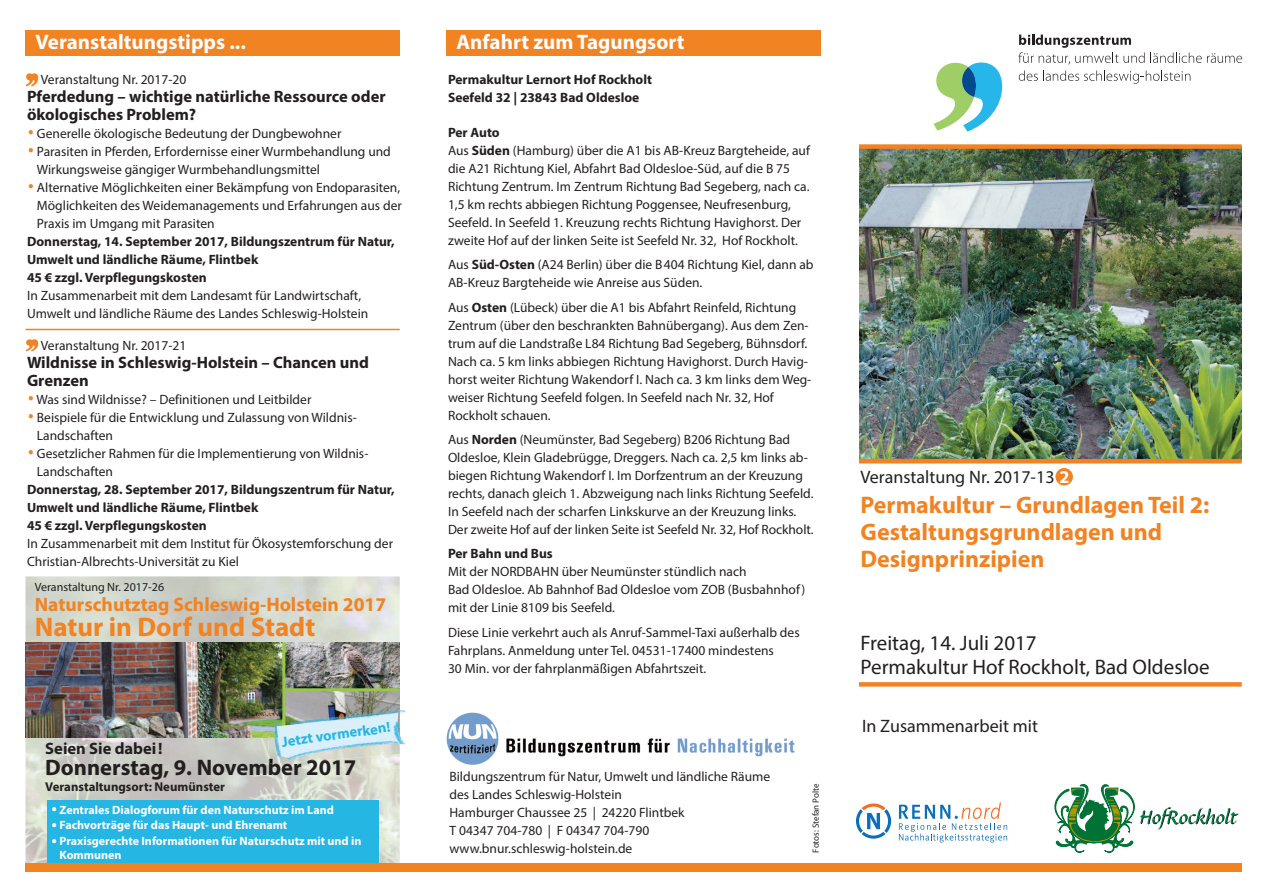
<style>
.page{position:relative;width:1263px;height:893px;background:#fff}
.page>*{position:absolute;margin:0;border:0;box-sizing:border-box;transform-origin:0 0}
.t1{font:34.5px "Myriad Pro";color:#f18323}
.t2{font:700 27px "Myriad Pro";color:#f18323}
.t3{font:700 24px/27px "Myriad Pro";color:#f18323}
.t4{font:700 22.5px "Myriad Pro";color:#231f20}
.t5{font:21px/24px "Myriad Pro";color:#231f20}
.t6{font:700 21px "Myriad Pro";color:#fff}
.t7{font:700 19.5px "Myriad Pro";color:#f18323}
.t8{font:18px "Myriad Pro";color:#231f20}
.t9{font:700 16.5px/18px "Myriad Pro";color:#231f20}
.t10{font:700 14.7px "Myriad Pro";color:#26b6e4}
.t11{font:13.5px/18px "Myriad Pro";color:#231f20}
.t12{font:700 13.5px/18px "Myriad Pro";color:#231f20}
.t13{font:700 12.75px "Myriad Pro";color:#231f20}
.t14{font:700 12px/15.6px "Myriad Pro";color:#fff}
.t15{font:12px "Myriad Pro";color:#231f20}
.t16{font:9px "Myriad Pro";color:#231f20}
.s1{font-weight:700}
.s2{font-weight:700;color:#fff}
</style>
<div class="page">
<img style="left:26px;top:576px;width:374px;height:287px">
<img style="left:26px;top:642px;width:256px;height:95px">
<img style="left:285px;top:642px;width:114px;height:46px">
<img style="left:285px;top:691px;width:114px;height:19px">
<hr style="left:284px;top:688px;width:116px;height:3px;background:#98c54c">
<hr style="left:282px;top:642px;width:3px;height:95px;background:#98c54c">
<img style="left:401px;top:710px;width:5px;height:35px">
<img style="left:268px;top:737px;width:132px;height:27px">
<img style="left:267px;top:718px;width:10px;height:19px">
<svg style="left:277px;top:710px;width:124px;height:3px"></svg>
<img style="left:277px;top:713px;width:124px;height:45px">
<div style="left:47px;top:800px;width:331px;height:63px;background:#26b6e4"></div>
<hr style="left:26px;top:329px;width:374px;height:1px;background:#f18323">
<svg style="left:26px;top:74px;width:12px;height:12px"></svg>
<svg style="left:26px;top:339px;width:12px;height:13px"></svg>
<img style="left:859px;top:149px;width:383px;height:310px">
<div style="left:859px;top:144px;width:383px;height:5px;background:#f18323"></div>
<hr style="left:859px;top:459px;width:383px;height:4px;background:#f18323">
<div style="left:859px;top:682px;width:383px;height:5px;background:#f18323"></div>
<svg style="left:1018px;top:35px;width:224px;height:30px"></svg>
<svg style="left:1019px;top:71px;width:171px;height:13px"></svg>
<svg style="left:934px;top:62px;width:68px;height:70px"></svg>
<div style="left:446px;top:30px;width:375px;height:25px;background:#f18323"></div>
<div style="left:26px;top:30px;width:374px;height:25px;background:#f18323"></div>
<img style="left:446px;top:712px;width:349px;height:53px">
<div style="left:1055px;top:468px;width:18px;height:17px;background:#f18323;border-radius:50%"></div>
<svg style="left:1055px;top:784px;width:184px;height:69px"></svg>
<div style="left:26px;top:863px;width:1216px;height:9px;background:#f18323"></div>
<svg style="left:856px;top:803px;width:35px;height:36px"></svg>
<svg style="left:899px;top:802px;width:108px;height:40px"></svg>
<h3 class="t6" style="left:36px;top:34px;width:212px">Veranstaltungstipps ...</h3>
<h3 class="t6" style="left:456px;top:34px;width:230px">Anfahrt zum Tagungsort</h3>
<p class="t11" style="left:41px;top:71px;width:147px">Veranstaltung Nr. 2017-20</p>
<p class="t9" style="left:27px;top:89px;width:360px">Pferdedung – wichtige natürliche Ressource oder ökologisches Problem?</p>
<h1 class="t1" style="left:27px;top:110px;width:9px">.</h1>
<p class="t11" style="left:37px;top:125px;width:306px">Generelle ökologische Bedeutung der Dungbewohner</p>
<h1 class="t1" style="left:27px;top:128px;width:9px">.</h1>
<p class="t11" style="left:37px;top:143px;width:355px">Parasiten in Pferden, Erfordernisse einer Wurmbehandlung und<br>Wirkungsweise gängiger Wurmbehandlungsmittel</p>
<h1 class="t1" style="left:27px;top:164px;width:9px">.</h1>
<p class="t11" style="left:37px;top:179px;width:366px;text-align:justify">Alternative Möglichkeiten einer Bekämpfung von Endoparasiten, Möglichkeiten des Weidemanagements und Erfahrungen aus der Praxis im Umgang mit Parasiten</p>
<p class="t12" style="left:27px;top:233px;width:369px">Donnerstag, 14. September 2017, Bildungszentrum für Natur,<br>Umwelt und ländliche Räume, Flintbek<br>45 € zzgl. Verpflegungskosten</p>
<p class="t11" style="left:27px;top:287px;width:343px">In Zusammenarbeit mit dem Landesamt für Landwirtschaft,<br>Umwelt und ländliche Räume des Landes Schleswig-Holstein</p>
<p class="t11" style="left:41px;top:337px;width:147px">Veranstaltung Nr. 2017-21</p>
<p class="t9" style="left:27px;top:354px;width:343px">Wildnisse in Schleswig-Holstein – Chancen und<br>Grenzen</p>
<h1 class="t1" style="left:27px;top:376px;width:9px">.</h1>
<p class="t11" style="left:36px;top:391px;width:276px">Was sind Wildnisse? – Definitionen und Leitbilder</p>
<h1 class="t1" style="left:27px;top:394px;width:9px">.</h1>
<p class="t11" style="left:37px;top:409px;width:321px">Beispiele für die Entwicklung und Zulassung von Wildnis-<br>Landschaften</p>
<h1 class="t1" style="left:27px;top:430px;width:9px">.</h1>
<p class="t11" style="left:37px;top:445px;width:333px">Gesetzlicher Rahmen für die Implementierung von Wildnis-<br>Landschaften</p>
<p class="t12" style="left:27px;top:481px;width:369px">Donnerstag, 28. September 2017, Bildungszentrum für Natur,<br>Umwelt und ländliche Räume, Flintbek<br>45 € zzgl. Verpflegungskosten</p>
<p class="t11" style="left:27px;top:535px;width:368px">In Zusammenarbeit mit dem Institut für Ökosystemforschung der<br>Christian-Albrechts-Universität zu Kiel</p>
<p class="t15" style="left:35px;top:583px;width:131px">Veranstaltung Nr. 2017-26</p>
<h3 class="t7" style="left:35px;top:597px;width:353px">Naturschutztag Schleswig-Holstein 2017</h3>
<h2 class="t2" style="left:35px;top:617px;width:282px">Natur in Dorf und Stadt</h2>
<p class="t10" style="left:281px;top:737px;width:111px;rotate:-8deg">Jetzt vormerken!</p>
<p class="t9" style="left:45px;top:740px;width:119px">Seien Sie dabei!</p>
<h3 class="t4" style="left:45px;top:759px;width:312px">Donnerstag, 9. November 2017</h3>
<p class="t13" style="left:45px;top:782px;width:181px">Veranstaltungsort: Neumünster</p>
<p class="t14" style="left:51px;top:803px;width:312px"><sup>.</sup> Zentrales Dialogforum für den Naturschutz im Land<br><sup>.</sup> Fachvorträge für das Haupt- und Ehrenamt<br><sup>.</sup> Praxisgerechte Informationen für Naturschutz mit und in</p>
<p class="t14" style="left:60px;top:848px;width:64px">Kommunen</p>
<p class="t12" style="left:448px;top:71px;width:206px">Permakultur Lernort Hof Rockholt<br>Seefeld 32 | 23843 Bad Oldesloe</p>
<p class="t11" style="left:448px;top:124px;width:363px"><span class="s1">Per Auto<br></span>Aus <span class="s1">Süden</span> (Hamburg) über die A1 bis AB-Kreuz Bargteheide, auf die A21 Richtung Kiel, Abfahrt Bad Oldesloe-Süd, auf die B 75<br>Richtung Zentrum. Im Zentrum Richtung Bad Segeberg, nach ca.<br>1,5 km rechts abbiegen Richtung Poggensee, Neufresenburg, Seefeld. In Seefeld 1. Kreuzung rechts Richtung Havighorst. Der zweite Hof auf der linken Seite ist Seefeld Nr. 32, Hof Rockholt.</p>
<p class="t11" style="left:448px;top:257px;width:367px">Aus <span class="s1">Süd-Osten</span> (A24 Berlin) über die B404 Richtung Kiel, dann ab<br>AB-Kreuz Bargteheide wie Anreise aus Süden.</p>
<p class="t11" style="left:448px;top:299px;width:365px">Aus <span class="s1">Osten</span> (Lübeck) über die A1 bis Abfahrt Reinfeld, Richtung Zentrum (über den beschrankten Bahnübergang). Aus dem Zen&shy;trum auf die Landstraße L84 Richtung Bad Segeberg, Bühnsdorf.<br>Nach ca. 5 km links abbiegen Richtung Havighorst. Durch Havig&shy;horst weiter Richtung Wakendorf I. Nach ca. 3 km links dem Weg&shy;weiser Richtung Seefeld folgen. In Seefeld nach Nr. 32, Hof Rockholt schauen.</p>
<p class="t11" style="left:448px;top:432px;width:367px">Aus <span class="s1">Norden</span> (Neumünster, Bad Segeberg) B206 Richtung Bad Oldesloe, Klein Gladebrügge, Dreggers. Nach ca. 2,5 km links ab&shy;biegen Richtung Wakendorf I. Im Dorfzentrum an der Kreuzung rechts, danach gleich 1. Abzweigung nach links Richtung Seefeld.<br>In Seefeld nach der scharfen Linkskurve an der Kreuzung links.<br>Der zweite Hof auf der linken Seite ist Seefeld Nr. 32, Hof Rockholt.</p>
<p class="t12" style="left:448px;top:546px;width:106px">Per Bahn und Bus</p>
<p class="t11" style="left:448px;top:564px;width:359px">Mit der NORDBAHN über Neumünster stündlich nach<br>Bad Oldesloe. Ab Bahnhof Bad Oldesloe vom ZOB (Busbahnhof) mit der Linie 8109 bis Seefeld.</p>
<p class="t11" style="left:448px;top:624px;width:353px">Diese Linie verkehrt auch als Anruf-Sammel-Taxi außerhalb des<br>Fahrplans. Anmeldung unter Tel. 04531-17400 mindestens<br>30 Min. vor der fahrplanmäßigen Abfahrtszeit.</p>
<p class="t11" style="left:449px;top:768px;width:322px">Bildungszentrum für Natur, Umwelt und ländliche Räume des Landes Schleswig-Holstein<br>Hamburger Chaussee 25 | 24220 Flintbek<br>T 04347 704-780 | F 04347 704-790 www.bnur.schleswig-holstein.de</p>
<p class="t16" style="left:812px;top:852px;width:71px;rotate:-90deg">Fotos: Stefan Polte</p>
<h3 class="t8" style="left:860px;top:470px;width:210px">Veranstaltung Nr. 2017-13 <span class="s2">2</span></h3>
<h3 class="t3" style="left:860px;top:493px;width:350px">Permakultur – Grundlagen Teil 2:<br>Gestaltungsgrundlagen und<br>Designprinzipien</h3>
<h3 class="t5" style="left:860px;top:632px;width:351px">Freitag, 14. Juli 2017<br>Permakultur Hof Rockholt, Bad Oldesloe</h3>
<h3 class="t8" style="left:862px;top:719px;width:177px">In Zusammenarbeit mit</h3>
</div>
